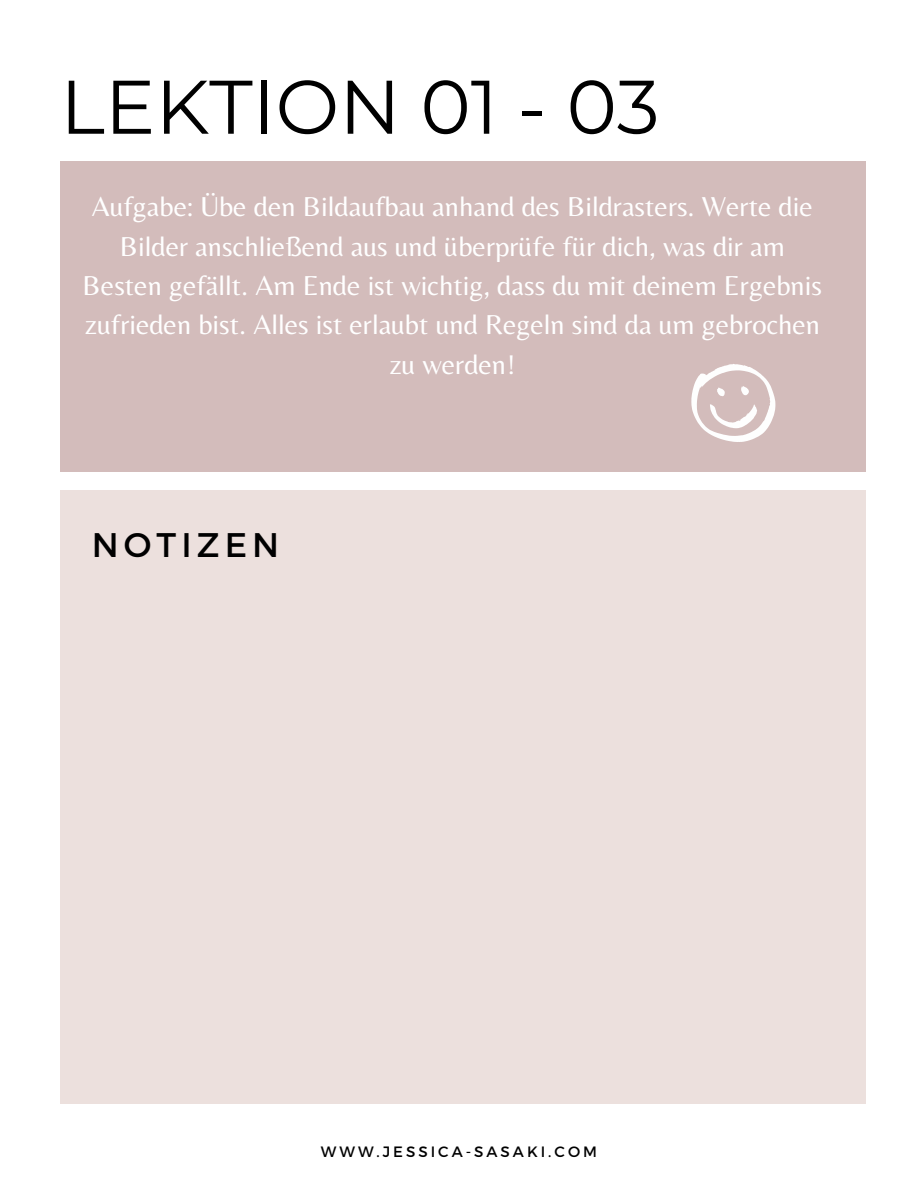
<style>
.page{position:relative;width:918px;height:1188px;background:#fff}
.page>*{position:absolute;margin:0;border:0;box-sizing:border-box;transform-origin:0 0}
.t1{font:75.75px "Montserrat";color:#000}
.t2{font:34.05px "Montserrat";letter-spacing:.15em;color:#000}
.t3{font:28.5px/39.3px "Belleza";color:#fff;text-align:center}
.t4{font:15px "Montserrat";letter-spacing:.2em;color:#000}
</style>
<div class="page">
<div style="left:60px;top:490px;width:805px;height:613px;background:#ece0dd"></div>
<div style="left:60px;top:161px;width:806px;height:311px;background:#d3bcbb"></div>
<svg style="left:691px;top:364px;width:84px;height:78px"></svg>
<h1 class="t1" style="left:60px;top:60px;width:601px">LEKTION 01 - 03</h1>
<h2 class="t3" style="left:83px;top:187px;width:741px">Aufgabe: Übe den Bildaufbau anhand des Bildrasters. Werte die Bilder anschließend aus und überprüfe für dich, was dir am Besten gefällt. Am Ende ist wichtig, dass du mit deinem Ergebnis zufrieden bist. Alles ist erlaubt und Regeln sind da um gebrochen zu werden!</h2>
<p class="t2" style="left:92px;top:523px;width:189px">NOTIZEN</p>
<h3 class="t4" style="left:321px;top:1142px;width:278px">WWW.JESSICA-SASAKI.COM</h3>
</div>
